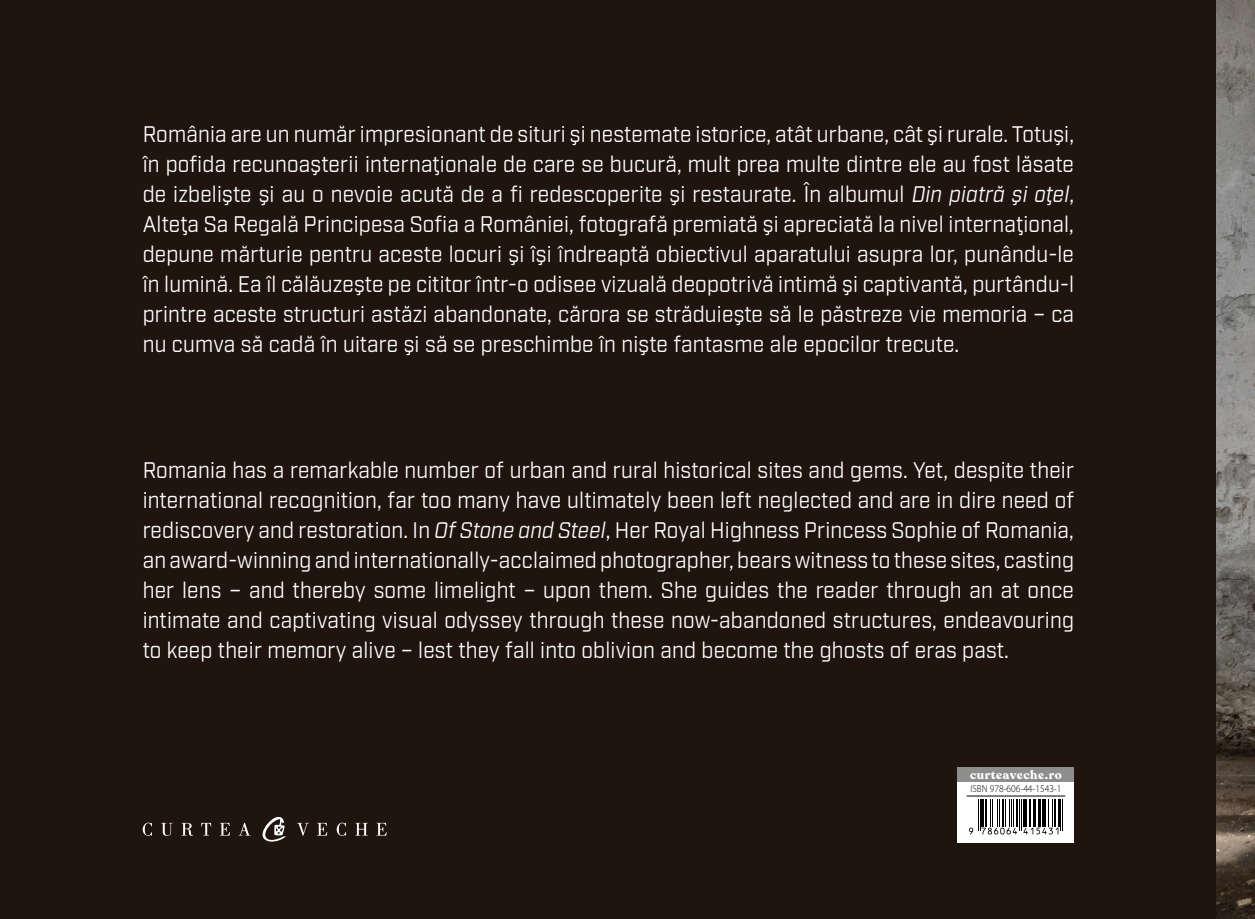
<style>
.page{position:relative;width:1255px;height:919px;background:#fff}
.page>*{position:absolute;margin:0;border:0;box-sizing:border-box;transform-origin:0 0}
.t1{font:22.5px/30px "Industry";letter-spacing:.01em;color:#fff;text-align:justify;scale:.93 1}
.t2{font:700 12.15px "Recoleta";letter-spacing:.05em;color:#fff}
.t3{font:300 10.35px "Myriad Pro";color:#000;scale:.92 1}
.s1{font-style:italic}
</style>
<div class="page">
<div style="left:0;top:0;width:1254px;height:918px;background:#1f150e"></div>
<img style="left:1216px;top:0;width:38px;height:918px">
<svg style="left:957px;top:793px;width:116px;height:6px"></svg>
<div style="left:957px;top:779px;width:116px;height:14px;background:#fff"></div>
<hr style="left:966px;top:795px;width:99px;height:1px;background:#000">
<div style="left:957px;top:799px;width:116px;height:43px;background:#fff"></div>
<hr style="left:977px;top:799px;width:1px;height:32px;background:#000">
<hr style="left:979px;top:799px;width:1px;height:32px;background:#000">
<hr style="left:1057px;top:799px;width:2px;height:27px;background:#000">
<hr style="left:1060px;top:799px;width:1px;height:32px;background:#000">
<hr style="left:1062px;top:799px;width:1px;height:32px;background:#000">
<svg style="left:968px;top:827px;width:5px;height:7px"></svg>
<svg style="left:981px;top:799px;width:77px;height:35px"></svg>
<div style="left:957px;top:767px;width:116px;height:14px;background:#8d8d8c"></div>
<svg style="left:143px;top:816px;width:243px;height:26px"></svg>
<p class="t1" style="left:143px;top:120px;width:1003px">România are un număr impresionant de situri şi nestemate istorice, atât urbane, cât şi rurale. Totuşi, în pofida recunoaşterii internaţionale de care se bucură, mult prea multe dintre ele au fost lăsate de izbelişte şi au o nevoie acută de a fi redescoperite şi restaurate. În albumul <span class="s1">Din piatră şi oţel</span>, Alteţa Sa Regală Principesa Sofia a României, fotografă premiată şi apreciată la nivel internaţional, depune mărturie pentru aceste locuri şi îşi îndreaptă obiectivul aparatului asupra lor, punându-le în lumină. Ea îl călăuzeşte pe cititor într-o odisee vizuală deopotrivă intimă şi captivantă, purtându-l printre aceste structuri astăzi abandonate, cărora se străduieşte să le păstreze vie memoria – ca nu cumva să cadă în uitare şi să se preschimbe în nişte fantasme ale epocilor trecute.</p>
<p class="t1" style="left:143px;top:456px;width:1003px">Romania has a remarkable number of urban and rural historical sites and gems. Yet, despite their international recognition, far too many have ultimately been left neglected and are in dire need of rediscovery and restoration. In <span class="s1">Of Stone and Steel</span>, Her Royal Highness Princess Sophie of Romania, an award-winning and internationally-acclaimed photographer, bears witness to these sites, casting her lens – and thereby some limelight – upon them. She guides the reader through an at once intimate and captivating visual odyssey through these now-abandoned structures, endeavouring to keep their memory alive – lest they fall into oblivion and become the ghosts of eras past.</p>
<p class="t2" style="left:970px;top:767px;width:93px">curteaveche.ro</p>
<p class="t3" style="left:970px;top:782px;width:100px">ISBN 978-606-44-1543-1</p>
</div>
